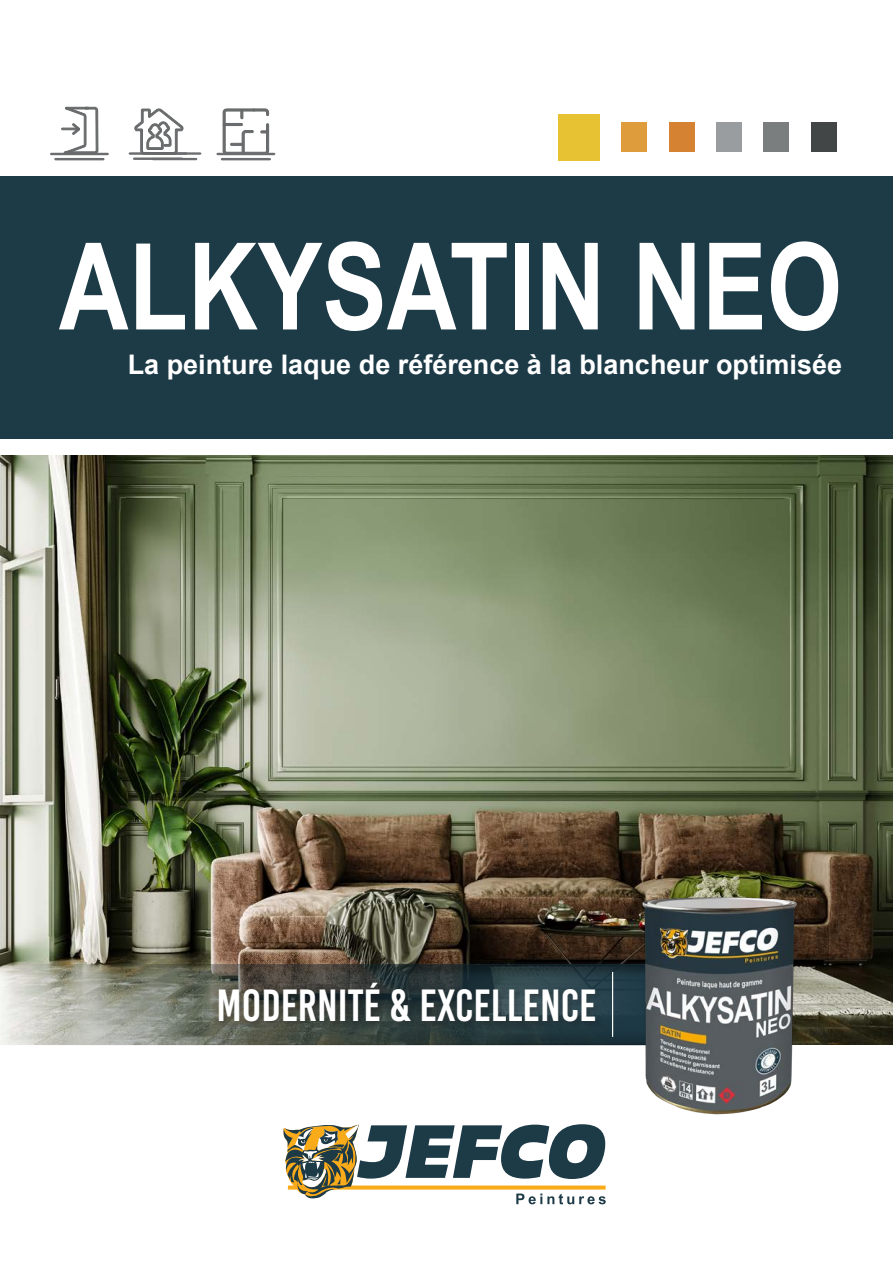
<style>
.page{position:relative;width:893px;height:1263px;background:#fff}
.page>*{position:absolute;margin:0;border:0;box-sizing:border-box;transform-origin:0 0}
.t1{font:700 120.9px "Arial";color:#fff;scale:.8 1}
.t2{font:45px "Bebas Kai";color:#fff}
.t3{font:700 27px "Arial";color:#fff}
</style>
<div class="page">
<img style="left:0;top:455px;width:893px;height:589px">
<svg style="left:283px;top:1124px;width:323px;height:80px"></svg>
<div style="left:0;top:176px;width:893px;height:263px;background:#1d3a47"></div>
<hr style="left:152px;top:158px;width:45px;height:2px;background:#6c6d70">
<hr style="left:148px;top:152px;width:53px;height:3px;background:#6c6d70">
<hr style="left:50px;top:153px;width:59px;height:2px;background:#6c6d70">
<hr style="left:54px;top:158px;width:51px;height:2px;background:#6c6d70">
<svg style="left:61px;top:107px;width:38px;height:46px"></svg>
<hr style="left:129px;top:152px;width:59px;height:3px;background:#6c6d70">
<hr style="left:133px;top:157px;width:50px;height:3px;background:#6c6d70">
<svg style="left:134px;top:108px;width:50px;height:47px"></svg>
<svg style="left:223px;top:109px;width:46px;height:44px"></svg>
<hr style="left:216px;top:153px;width:59px;height:2px;background:#6c6d70">
<hr style="left:221px;top:158px;width:50px;height:2px;background:#6c6d70">
<div style="left:558px;top:114px;width:41px;height:46px;background:#e7c233"></div>
<div style="left:621px;top:122px;width:26px;height:30px;background:#de9c3c"></div>
<div style="left:669px;top:122px;width:25px;height:30px;background:#d58233"></div>
<div style="left:716px;top:122px;width:26px;height:30px;background:#9a9d9f"></div>
<div style="left:764px;top:122px;width:25px;height:30px;background:#7b7e7f"></div>
<div style="left:811px;top:122px;width:26px;height:30px;background:#434647"></div>
<div style="left:0;top:955px;width:662px;height:98px;background:#231f20;opacity:.3"></div>
<div style="left:0;top:963px;width:655px;height:83px;background:#231f20;opacity:.75"></div>
<div style="left:217px;top:981px;width:385px;height:48px;background:#231f20;opacity:.3"></div>
<img style="left:580px;top:861px;width:230px;height:289px">
<p class="t1" style="left:59px;top:207px;width:980px">ALKYSATIN NEO</p>
<p class="t3" style="left:128px;top:347px;width:716px">La peinture laque de référence à la blancheur optimisée</p>
<p class="t2" style="left:217px;top:981px;width:381px">MODERNITÉ &amp; EXCELLENCE</p>
</div>
